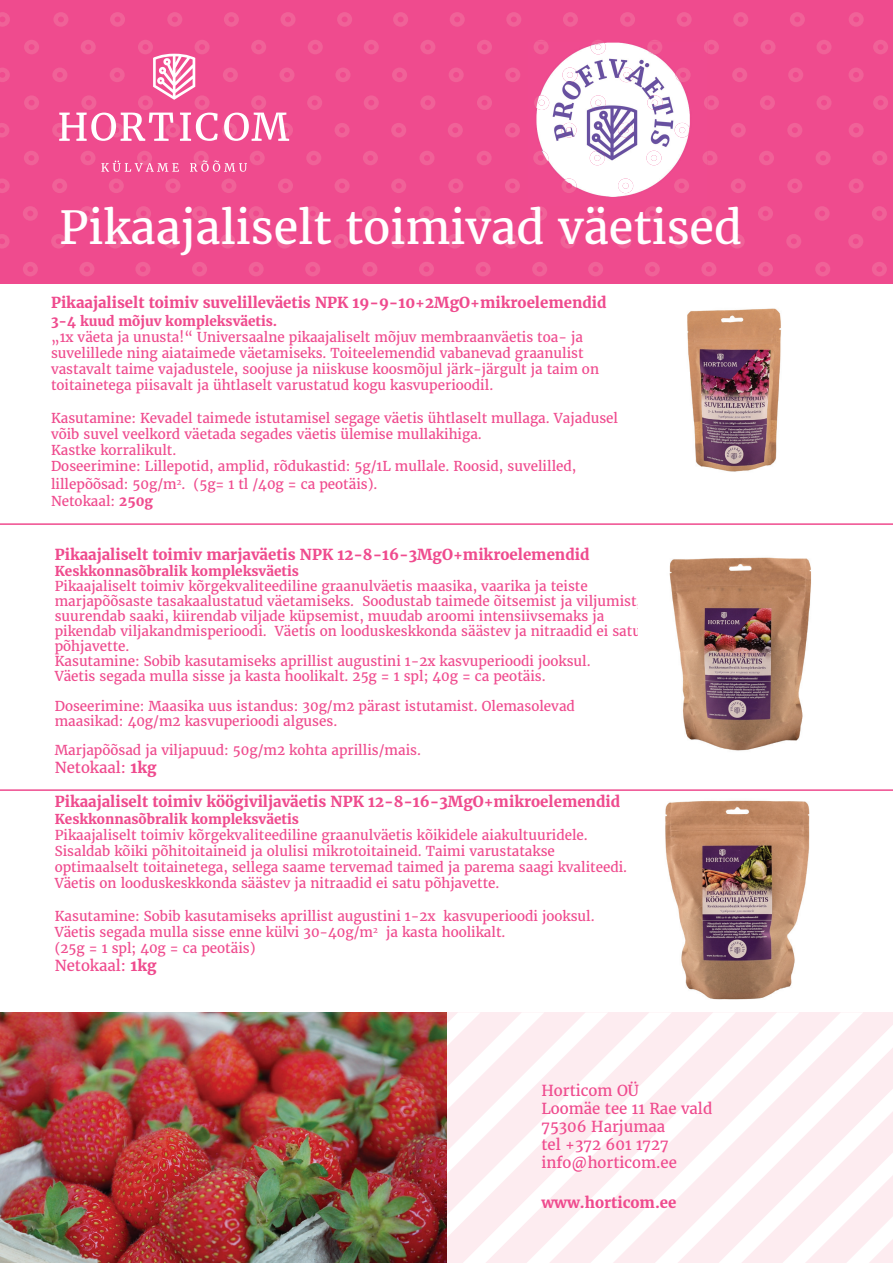
<style>
.page{position:relative;width:893px;height:1263px;background:#fff}
.page>*{position:absolute;margin:0;border:0;box-sizing:border-box;transform-origin:0 0}
.t1{font:45px "Merriweather";color:#fff}
.t2{font:700 15px "Merriweather";color:#ef4b8e}
.t3{font:15px/18px "Merriweather";color:#ef4b8e}
.t4{font:13.5px/16.2px "Merriweather";color:#ef4b8e}
.t5{font:700 13.5px "Merriweather";color:#ef4b8e}
.s1{font-weight:700}
</style>
<div class="page">
<div style="left:0;top:0;width:893px;height:284px;background:#ef4b8e"></div>
<svg style="left:446px;top:1012px;width:447px;height:251px;fill:#fdecf0"></svg>
<svg style="left:0;top:12px;width:888px;height:264px"></svg>
<img style="left:0;top:1012px;width:446px;height:251px">
<img style="left:669px;top:557px;width:142px;height:194px">
<img style="left:665px;top:800px;width:145px;height:200px">
<hr style="left:0;top:523px;width:893px;height:2px;background:#ef4b8e">
<hr style="left:0;top:789px;width:893px;height:2px;background:#ef4b8e">
<img style="left:687px;top:308px;width:94px;height:164px">
<img style="left:527px;top:42px;width:180px;height:164px">
<img style="left:533px;top:42px;width:174px;height:95px">
<svg style="left:101px;top:161px;width:78px;height:11px"></svg>
<svg style="left:190px;top:160px;width:57px;height:12px"></svg>
<svg style="left:59px;top:113px;width:114px;height:28px"></svg>
<svg style="left:180px;top:113px;width:38px;height:28px"></svg>
<svg style="left:224px;top:113px;width:65px;height:28px"></svg>
<svg style="left:153px;top:54px;width:42px;height:46px"></svg>
<h1 class="t1" style="left:59px;top:200px;width:684px">Pikaajaliselt toimivad väetised</h1>
<p class="t2" style="left:51px;top:293px;width:557px">Pikaajaliselt toimiv suvelilleväetis NPK 19-9-10+2MgO+mikroelemendid</p>
<p class="t5" style="left:51px;top:312px;width:228px">3-4 kuud mõjuv kompleksväetis.</p>
<p class="t4" style="left:51px;top:329px;width:549px">„1x väeta ja unusta!“ Universaalne pikaajaliselt mõjuv membraanväetis toa- ja suvelillede ning aiataimede väetamiseks. Toiteelemendid vabanevad graanulist vastavalt taime vajadustele, soojuse ja niiskuse koosmõjul järk-järgult ja taim on toitainetega piisavalt ja ühtlaselt varustatud kogu kasvuperioodil.</p>
<p class="t4" style="left:51px;top:410px;width:569px">Kasutamine: Kevadel taimede istutamisel segage väetis ühtlaselt mullaga. Vajadusel võib suvel veelkord väetada segades väetis ülemise mullakihiga.<br>Kastke korralikult.<br>Doseerimine: Lillepotid, amplid, rõdukastid: 5g/1L mullale. Roosid, suvelilled,</p>
<p class="t4" style="left:51px;top:477px;width:328px">lillepõõsad: 50g/m<sup>2</sup>. (5g= 1 tl /40g = ca peotäis).<br>Netokaal: <span class="s1">250g</span></p>
<p class="t2" style="left:55px;top:545px;width:536px">Pikaajaliselt toimiv marjaväetis NPK 12-8-16-3MgO+mikroelemendid</p>
<p class="t5" style="left:55px;top:563px;width:246px">Keskkonnasõbralik kompleksväetis</p>
<p class="t4" style="left:55px;top:579px;width:588px;line-height:15px">Pikaajaliselt toimiv kõrgekvaliteediline graanulväetis maasika, vaarika ja teiste marjapõõsaste tasakaalustatud väetamiseks. Soodustab taimede õitsemist ja viljumist, suurendab saaki, kiirendab viljade küpsemist, muudab aroomi intensiivsemaks ja pikendab viljakandmisperioodi. Väetis on looduskeskkonda säästev ja nitraadid ei satu põhjavette.<br>Kasutamine: Sobib kasutamiseks aprillist augustini 1-2x kasvuperioodi jooksul.<br>Väetis segada mulla sisse ja kasta hoolikalt. 25g = 1 spl; 40g = ca peotäis.</p>
<p class="t4" style="left:55px;top:699px;width:522px;line-height:15px">Doseerimine: Maasika uus istandus: 30g/m2 pärast istutamist. Olemasolevad maasikad: 40g/m2 kasvuperioodi alguses.</p>
<p class="t4" style="left:55px;top:742px;width:368px">Marjapõõsad ja viljapuud: 50g/m2 kohta aprillis/mais.</p>
<p class="t3" style="left:55px;top:759px;width:103px">Netokaal: <span class="s1">1kg</span></p>
<p class="t2" style="left:55px;top:793px;width:567px">Pikaajaliselt toimiv köögiviljaväetis NPK 12-8-16-3MgO+mikroelemendid</p>
<p class="t5" style="left:55px;top:810px;width:246px">Keskkonnasõbralik kompleksväetis</p>
<p class="t4" style="left:55px;top:827px;width:574px">Pikaajaliselt toimiv kõrgekvaliteediline graanulväetis kõikidele aiakultuuridele.<br>Sisaldab kõiki põhitoitaineid ja olulisi mikrotoitaineid. Taimi varustatakse optimaalselt toitainetega, sellega saame tervemad taimed ja parema saagi kvaliteedi.<br>Väetis on looduskeskkonda säästev ja nitraadid ei satu põhjavette.</p>
<p class="t4" style="left:55px;top:908px;width:541px">Kasutamine: Sobib kasutamiseks aprillist augustini 1-2x kasvuperioodi jooksul.<br>Väetis segada mulla sisse enne külvi 30-40g/m<sup>2</sup> ja kasta hoolikalt.<br>(25g = 1 spl; 40g = ca peotäis)</p>
<p class="t3" style="left:55px;top:957px;width:103px">Netokaal: <span class="s1">1kg</span></p>
<p class="t3" style="left:541px;top:1081px;width:172px">Horticom OÜ<br>Loomäe tee 11 Rae vald<br>75306 Harjumaa<br>tel +372 601 1727 info@horticom.ee</p>
<p class="t2" style="left:541px;top:1193px;width:136px">www.horticom.ee</p>
</div>
